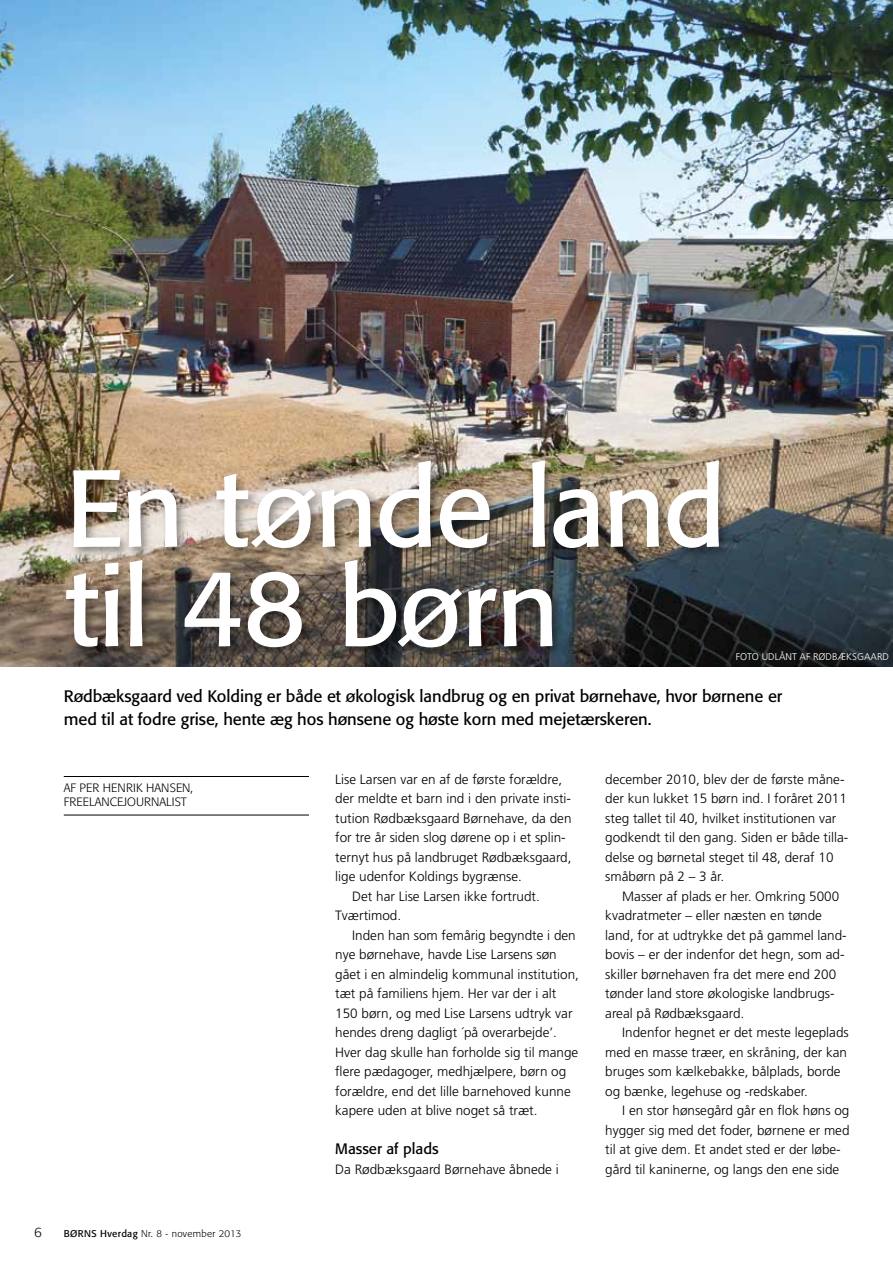
<style>
.page{position:relative;width:893px;height:1263px;background:#fff}
.page>*{position:absolute;margin:0;border:0;box-sizing:border-box;transform-origin:0 0}
.t1{font:108px/99.4px "Formata";letter-spacing:-.025em;color:#fff}
.t2{font:16.5px/22.5px "Formata";letter-spacing:-.005em;color:#000}
.t3{font:15px "Formata";color:#000}
.t4{font:300 13.5px/19.5px "Frutiger";color:#000}
.t5{font:300 13.5px "Formata";color:#000}
.t6{font:300 12px/14.4px "Formata";color:#000}
.t7{font:300 9.75px "Formata";letter-spacing:.03em;color:#000}
.t8{font:300 9.75px "Frutiger";color:#fff}
.s1{font-weight:400}
</style>
<div class="page">
<img style="left:0;top:0;width:893px;height:666px">
<div style="left:62px;top:457px;width:669px;height:203px;background:#000;opacity:.4"></div>
<hr style="left:64px;top:776px;width:245px;height:1px;background:#000">
<hr style="left:64px;top:815px;width:245px;height:1px;background:#000">
<h1 class="t1" style="left:66px;top:459px;width:662px">En tønde land til 48 børn</h1>
<p class="t8" style="left:736px;top:651px;width:155px">Foto udlånt af Rødbæksgaard</p>
<p class="t2" style="left:64px;top:685px;width:720px">Rødbæksgaard ved Kolding er både et økologisk landbrug og en privat børnehave, hvor børnene er med til at fodre grise, hente æg hos hønsene og høste korn med mejetærskeren.</p>
<p class="t6" style="left:64px;top:780px;width:131px">AF PER HENRIK HANSEN,<br>FREELANCEJOURNALIST</p>
<p class="t4" style="left:605px;top:769px;width:245px">december 2010, blev der de første måne&shy;der kun lukket 15 børn ind. I foråret 2011 steg tallet til 40, hvilket institutionen var godkendt til den gang. Siden er både tilla&shy;delse og børnetal steget til 48, deraf 10 småbørn på 2 – 3 år.</p>
<p class="t4" style="left:605px;top:886px;width:243px;text-indent:17px">Masser af plads er her. Omkring 5000 kvadratmeter – eller næsten en tønde land, for at udtrykke det på gammel land&shy;bovis – er der indenfor det hegn, som ad&shy;skiller børnehaven fra det mere end 200 tønder land store økologiske landbrugs&shy;areal på Rødbæksgaard.</p>
<p class="t4" style="left:605px;top:1023px;width:245px;text-indent:17px">Indenfor hegnet er det meste legeplads med en masse træer, en skråning, der kan bruges som kælkebakke, bålplads, borde og bænke, legehuse og -redskaber.</p>
<p class="t4" style="left:605px;top:1100px;width:246px;text-indent:17px">I en stor hønsegård går en flok høns og hygger sig med det foder, børnene er med til at give dem. Et andet sted er der løbe&shy;gård til kaninerne, og langs den ene side</p>
<p class="t4" style="left:335px;top:769px;width:229px">Lise Larsen var en af de første forældre,</p>
<p class="t4" style="left:335px;top:789px;width:237px">der meldte et barn ind i den private insti-</p>
<p class="t4" style="left:335px;top:808px;width:238px">tution Rødbæksgaard Børnehave, da den</p>
<p class="t4" style="left:335px;top:828px;width:232px">for tre år siden slog dørene op i et splin-</p>
<p class="t4" style="left:335px;top:847px;width:238px">ternyt hus på landbruget Rødbæksgaard,</p>
<p class="t4" style="left:335px;top:867px;width:188px">lige udenfor Koldings bygrænse.</p>
<p class="t4" style="left:352px;top:886px;width:189px">Det har Lise Larsen ikke fortrudt.</p>
<p class="t4" style="left:335px;top:906px;width:67px">Tværtimod.</p>
<p class="t4" style="left:352px;top:925px;width:225px">Inden han som femårig begyndte i den</p>
<p class="t4" style="left:335px;top:945px;width:223px">nye børnehave, havde Lise Larsens søn</p>
<p class="t4" style="left:335px;top:964px;width:245px">gået i en almindelig kommunal institution,</p>
<p class="t4" style="left:335px;top:984px;width:223px">tæt på familiens hjem. Her var der i alt</p>
<p class="t4" style="left:335px;top:1003px;width:239px">150 børn, og med Lise Larsens udtryk var</p>
<p class="t4" style="left:335px;top:1023px;width:223px">hendes dreng dagligt ´på overarbejde’.</p>
<p class="t4" style="left:335px;top:1042px;width:245px">Hver dag skulle han forholde sig til mange</p>
<p class="t4" style="left:335px;top:1061px;width:233px">flere pædagoger, medhjælpere, børn og</p>
<p class="t4" style="left:335px;top:1081px;width:237px">forældre, end det lille barnehoved kunne</p>
<p class="t4" style="left:335px;top:1100px;width:204px">kapere uden at blive noget så træt.</p>
<p class="t3" style="left:335px;top:1140px;width:105px">Masser af plads</p>
<p class="t4" style="left:335px;top:1159px;width:225px">Da Rødbæksgaard Børnehave åbnede i</p>
<p class="t5" style="left:34px;top:1225px;width:9px">6</p>
<p class="t7" style="left:64px;top:1228px;width:179px"><span class="s1">BØRNS Hverdag</span> NR. 8 - NOVEMBER 2013</p>
</div>
